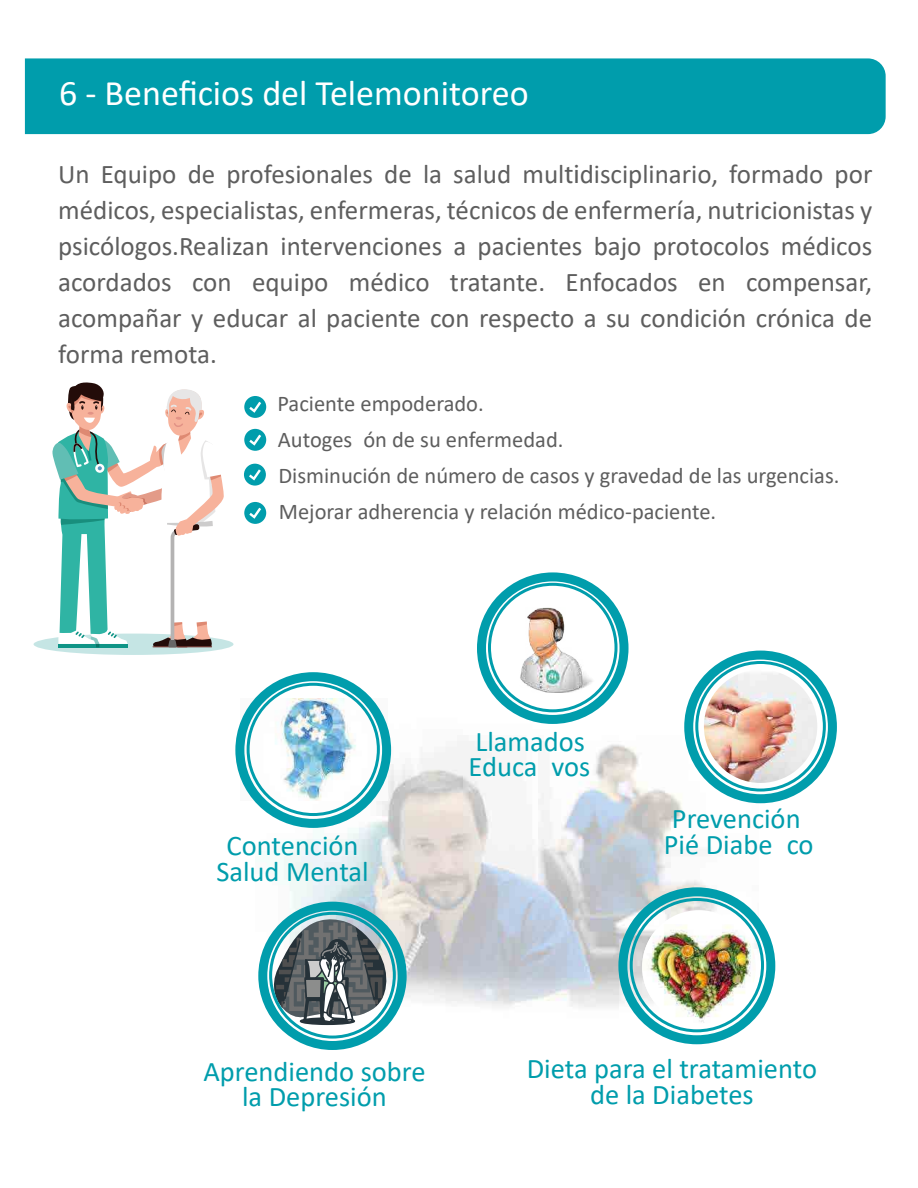
<style>
.page{position:relative;width:918px;height:1188px;background:#fff}
.page>*{position:absolute;margin:0;border:0;box-sizing:border-box;transform-origin:0 0}
.t1{font:36px "Calibri";color:#fff}
.t2{font:28.5px/25.5px "Calibri";color:#009dac;text-align:center}
.t3{font:27px/36px "Calibri";color:#5e5e5e;text-align:justify}
.t4{font:22.5px/36px "Calibri";color:#5e5e5e}
.s1{font-family:"Myriad Pro"}
</style>
<div class="page">
<div style="left:25px;top:58px;width:861px;height:76px;background:#009dac"></div>
<img style="left:256px;top:713px;width:502px;height:309px">
<div style="left:642px;top:910px;width:114px;height:114px;background:#fff;border-radius:50%"></div>
<img style="left:642px;top:924px;width:114px;height:100px">
<svg style="left:34px;top:634px;width:200px;height:21px"></svg>
<svg style="left:52px;top:382px;width:172px;height:265px"></svg>
<div style="left:244px;top:396px;width:22px;height:22px;background:#009dac;border-radius:50%"></div>
<svg style="left:249px;top:402px;width:12px;height:11px"></svg>
<div style="left:244px;top:502px;width:22px;height:22px;background:#009dac;border-radius:50%"></div>
<svg style="left:249px;top:508px;width:12px;height:11px"></svg>
<div style="left:244px;top:429px;width:22px;height:22px;background:#009dac;border-radius:50%"></div>
<svg style="left:249px;top:435px;width:12px;height:11px"></svg>
<div style="left:244px;top:464px;width:22px;height:22px;background:#009dac;border-radius:50%"></div>
<svg style="left:249px;top:469px;width:12px;height:11px"></svg>
<img style="left:241px;top:699px;width:147px;height:102px">
<div style="left:247px;top:683px;width:133px;height:133px;border:3px solid #009dac;border-radius:50%"></div>
<div style="left:235px;top:672px;width:156px;height:156px;border:9px solid #009dac;border-radius:50%"></div>
<div style="left:488px;top:583px;width:130px;height:129px;border:3px solid #009dac;border-radius:50%"></div>
<div style="left:477px;top:572px;width:152px;height:152px;border:9px solid #009dac;border-radius:50%"></div>
<img style="left:520px;top:607px;width:80px;height:86px">
<div style="left:300px;top:1017px;width:55px;height:8px;border:2px solid #263239;border-radius:50%"></div>
<svg style="left:270px;top:847px;width:121px;height:177px"></svg>
<div style="left:269px;top:912px;width:127px;height:127px;border:3px solid #009dac;border-radius:50%"></div>
<div style="left:258px;top:902px;width:149px;height:148px;border:9px solid #009dac;border-radius:50%"></div>
<div style="left:630px;top:898px;width:134px;height:134px;border:3px solid #009dac;border-radius:50%"></div>
<div style="left:618px;top:887px;width:157px;height:157px;border:9px solid #009dac;border-radius:50%"></div>
<div style="left:695px;top:661px;width:131px;height:131px;border:3px solid #009dac;border-radius:50%"></div>
<div style="left:684px;top:651px;width:153px;height:152px;border:9px solid #009dac;border-radius:50%"></div>
<img style="left:704px;top:670px;width:113px;height:113px;border-radius:57px">
<h1 class="t1" style="left:59px;top:68px;width:471px">6 - Beneficios del Telemonitoreo</h1>
<p class="t3" style="left:58px;top:155px;width:816px">Un Equipo de profesionales de la salud mul<span class="s1">ti</span>disciplinario, formado por médicos, especialistas, enfermeras, técnicos de enfermería, nutricionistas y psicólogos.Realizan intervenciones a pacientes bajo protocolos médicos acordados con equipo médico tratante. Enfocados en compensar, acompañar y educar al paciente con respecto a su condición crónica de forma remota.</p>
<p class="t4" style="left:277px;top:385px;width:564px">Paciente empoderado.<br>Autoges ón de su enfermedad.<br>Disminución de número de casos y gravedad de las urgencias.<br>Mejorar adherencia y relación médico-paciente.</p>
<p class="t2" style="left:216px;top:832px;width:154px">Contención<br>Salud Mental</p>
<p class="t2" style="left:469px;top:728px;width:123px;text-align:left">Llamados<br>Educa vos</p>
<p class="t2" style="left:664px;top:805px;width:151px;text-align:left">Prevención<br>Pié Diabe co</p>
<p class="t2" style="left:203px;top:1058px;width:224px">Aprendiendo sobre la Depresión</p>
<p class="t2" style="left:527px;top:1056px;width:292px">Dieta para el tratamiento de la Diabetes</p>
</div>
